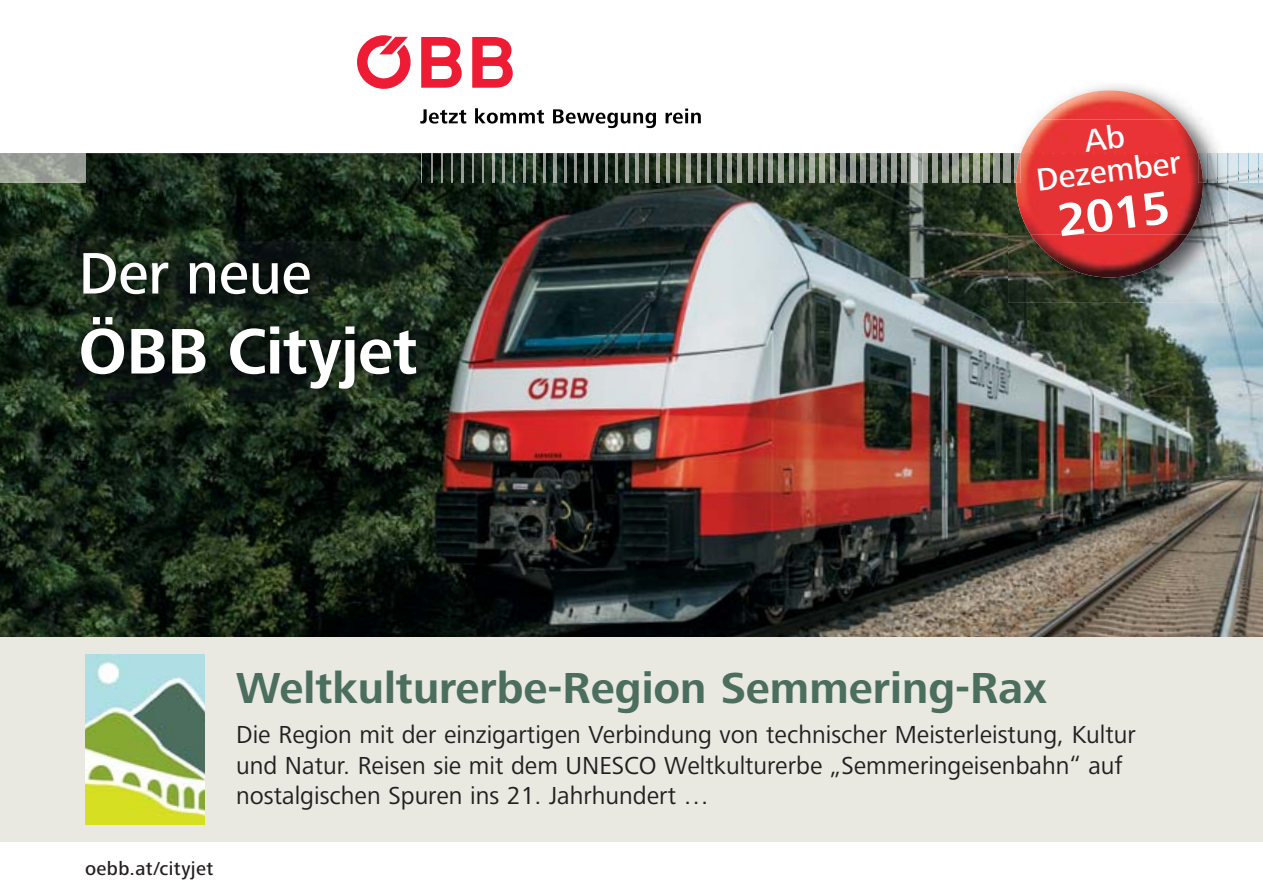
<style>
.page{position:relative;width:1263px;height:893px;background:#fff}
.page>*{position:absolute;margin:0;border:0;box-sizing:border-box;transform-origin:0 0}
.t1{font:700 66.6px "Frutiger Next Pro";letter-spacing:-.005em;color:#fff}
.t2{font:500 60.6px "Frutiger Next Pro";letter-spacing:-.005em;color:#fff}
.t3{font:700 48px "Frutiger Next Pro";color:#fff}
.t4{font:700 45px "Frutiger Next LT";color:#4b6e5e}
.t5{font:500 33px/33px "Frutiger Next Pro";color:#fff;text-align:center}
.t6{font:25.5px/30.6px "Frutiger Next LT";color:#231f20}
.t7{font:500 19.5px "Frutiger Next Pro";letter-spacing:.02em;color:#231f20}
</style>
<div class="page">
<img style="left:0;top:153px;width:1263px;height:485px">
<img style="left:70px;top:241px;width:357px;height:159px">
<div style="left:0;top:638px;width:1263px;height:204px;background:#eae9e1"></div>
<img style="left:0;top:153px;width:85px;height:30px">
<svg style="left:420px;top:109px;width:46px;height:15px"></svg>
<svg style="left:475px;top:108px;width:69px;height:16px"></svg>
<svg style="left:553px;top:109px;width:103px;height:19px"></svg>
<svg style="left:665px;top:109px;width:36px;height:15px"></svg>
<svg style="left:472px;top:37px;width:41px;height:51px"></svg>
<svg style="left:421px;top:37px;width:41px;height:51px"></svg>
<svg style="left:357px;top:35px;width:54px;height:54px"></svg>
<img style="left:421px;top:153px;width:1px;height:30px">
<img style="left:431px;top:153px;width:1px;height:30px">
<img style="left:441px;top:153px;width:2px;height:30px">
<img style="left:452px;top:153px;width:1px;height:30px">
<img style="left:462px;top:153px;width:1px;height:30px">
<img style="left:472px;top:153px;width:1px;height:30px">
<img style="left:482px;top:153px;width:2px;height:30px">
<img style="left:493px;top:153px;width:1px;height:30px">
<img style="left:503px;top:153px;width:1px;height:30px">
<img style="left:513px;top:153px;width:2px;height:30px">
<img style="left:523px;top:153px;width:2px;height:30px">
<img style="left:533px;top:153px;width:2px;height:30px">
<img style="left:544px;top:153px;width:2px;height:30px">
<img style="left:554px;top:153px;width:2px;height:30px">
<img style="left:564px;top:153px;width:2px;height:30px">
<img style="left:574px;top:153px;width:3px;height:30px">
<img style="left:585px;top:153px;width:2px;height:30px">
<img style="left:595px;top:153px;width:2px;height:30px">
<img style="left:605px;top:153px;width:3px;height:30px">
<img style="left:615px;top:153px;width:3px;height:30px">
<img style="left:625px;top:153px;width:3px;height:30px">
<img style="left:636px;top:153px;width:3px;height:30px">
<img style="left:646px;top:153px;width:3px;height:30px">
<img style="left:656px;top:153px;width:3px;height:30px">
<img style="left:666px;top:153px;width:4px;height:30px">
<img style="left:677px;top:153px;width:3px;height:30px">
<img style="left:687px;top:153px;width:3px;height:30px">
<img style="left:697px;top:153px;width:3px;height:30px">
<img style="left:707px;top:153px;width:4px;height:30px">
<img style="left:717px;top:153px;width:4px;height:30px">
<img style="left:728px;top:153px;width:3px;height:30px">
<img style="left:738px;top:153px;width:4px;height:30px">
<img style="left:748px;top:153px;width:4px;height:30px">
<img style="left:758px;top:153px;width:4px;height:30px">
<img style="left:769px;top:153px;width:4px;height:30px">
<img style="left:779px;top:153px;width:4px;height:30px">
<img style="left:789px;top:153px;width:4px;height:30px">
<img style="left:799px;top:153px;width:5px;height:30px">
<img style="left:809px;top:153px;width:5px;height:30px">
<img style="left:820px;top:153px;width:4px;height:30px">
<img style="left:830px;top:153px;width:5px;height:30px">
<img style="left:840px;top:153px;width:5px;height:30px">
<img style="left:850px;top:153px;width:5px;height:30px">
<img style="left:1008px;top:85px;width:220px;height:218px">
<img style="left:1041px;top:90px;width:136px;height:30px">
<img style="left:1031px;top:197px;width:172px;height:80px">
<img style="left:1021px;top:120px;width:177px;height:29px">
<img style="left:1017px;top:197px;width:182px;height:38px">
<svg style="left:861px;top:149px;width:402px;height:48px;background:#ad635f"></svg>
<img style="left:85px;top:655px;width:120px;height:170px">
<h2 class="t2" style="left:79px;top:237px;width:234px">Der neue</h2>
<h1 class="t1" style="left:79px;top:312px;width:340px">ÖBB Cityjet</h1>
<p class="t5" style="left:1030px;top:130px;width:147px;rotate:-7deg">Ab<br>Dezember</p>
<h3 class="t3" style="left:1054px;top:192px;width:114px;rotate:-7deg">2015</h3>
<p class="t7" style="left:85px;top:856px;width:130px">oebb.at/cityjet</p>
<h3 class="t4" style="left:236px;top:671px;width:812px">Weltkulturerbe-Region Semmering-Rax</h3>
<p class="t6" style="left:236px;top:722px;width:901px">Die Region mit der einzigartigen Verbindung von technischer Meisterleistung, Kultur und Natur. Reisen sie mit dem UNESCO Weltkulturerbe „Semmeringeisenbahn“ auf nostalgischen Spuren ins 21. Jahrhundert …</p>
</div>
